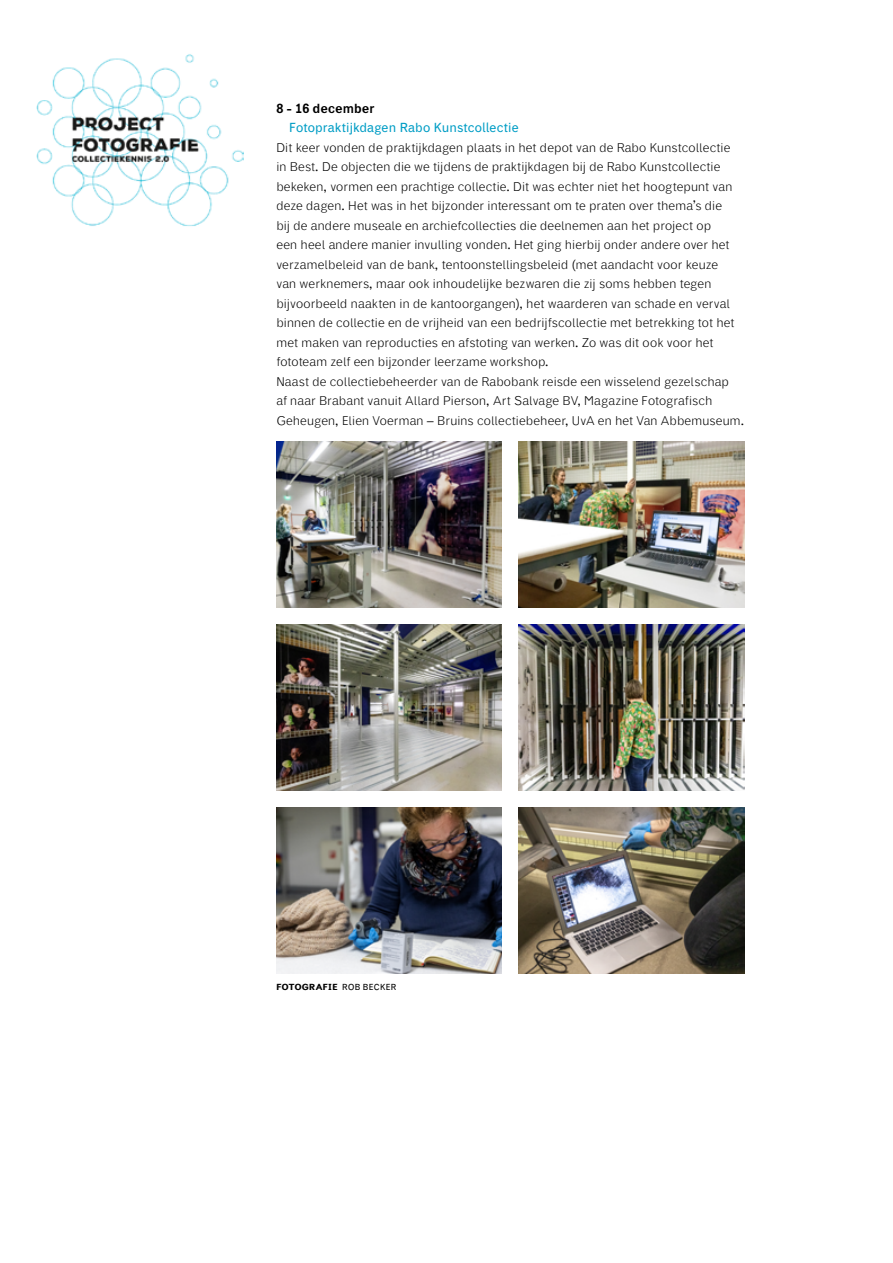
<style>
.page{position:relative;width:893px;height:1263px;background:#fff}
.page>*{position:absolute;margin:0;border:0;box-sizing:border-box;transform-origin:0 0}
.body{font:300 13.5px/19.5px "DF Dejavu Pro";letter-spacing:.015em;color:#000}
.kopje_2{font:13.5px "DF Dejavu Pro";letter-spacing:.01em;color:#009dc5}
.kopje{font:500 13.5px "DF Dejavu Pro";letter-spacing:.015em;color:#000}
.bijschrift{font:700 9px "DF Dejavu Pro";letter-spacing:.035em;color:#000}
.s1{font-weight:400}
</style>
<div class="page">
<img style="left:36px;top:54px;width:207px;height:172px">
<img style="left:519px;top:625px;width:225px;height:166px">
<img style="left:519px;top:807px;width:225px;height:166px">
<img style="left:519px;top:442px;width:225px;height:166px">
<img style="left:276px;top:807px;width:226px;height:166px">
<img style="left:276px;top:625px;width:226px;height:166px">
<img style="left:276px;top:442px;width:226px;height:166px">
<p class="kopje" style="left:276px;top:99px;width:99px">8 - 16 december</p>
<p class="kopje_2" style="left:289px;top:118px;width:231px">Fotopraktijkdagen Rabo Kunstcollectie</p>
<p class="body" style="left:276px;top:137px;width:460px">Dit keer vonden de praktijkdagen plaats in het depot van de Rabo Kunstcollectie in Best. De objecten die we tijdens de praktijkdagen bij de Rabo Kunstcollectie bekeken, vormen een prachtige collectie. Dit was echter niet het hoogtepunt van deze dagen. Het was in het bijzonder interessant om te praten over thema’s die bij de andere museale en archiefcollecties die deelnemen aan het project op een heel andere manier invulling vonden. Het ging hierbij onder andere over het verzamelbeleid van de bank, tentoonstellingsbeleid (met aandacht voor keuze van werknemers, maar ook inhoudelijke bezwaren die zij soms hebben tegen bijvoorbeeld naakten in de kantoorgangen), het waarderen van schade en verval binnen de collectie en de vrijheid van een bedrijfscollectie met betrekking tot het met maken van reproducties en afstoting van werken. Zo was dit ook voor het fototeam zelf een bijzonder leerzame workshop.</p>
<p class="body" style="left:276px;top:371px;width:469px">Naast de collectiebeheerder van de Rabobank reisde een wisselend gezelschap<br>af naar Brabant vanuit Allard Pierson, Art Salvage BV, Magazine Fotografisch<br>Geheugen, Elien Voerman – Bruins collectiebeheer, UvA en het Van Abbemuseum.</p>
<p class="bijschrift" style="left:276px;top:981px;width:121px">FOTOGRAFIE <span class="s1">ROB BECKER</span></p>
</div>
